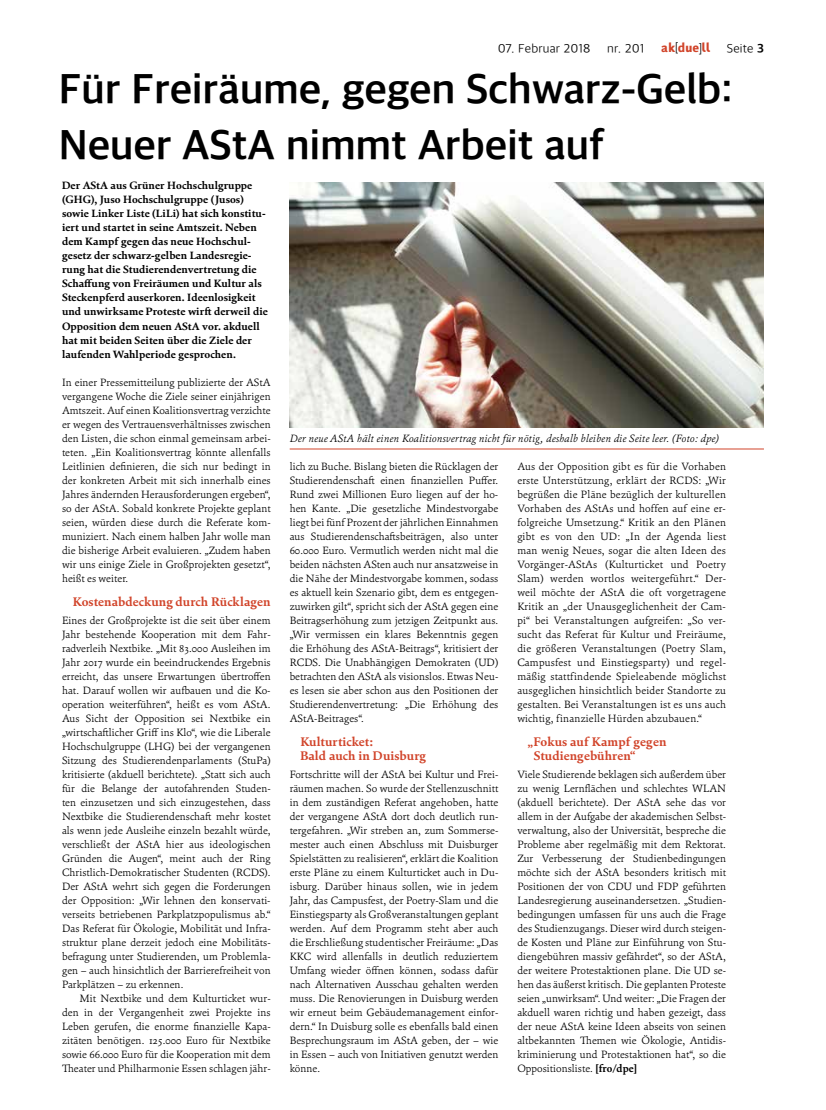
<style>
.page{position:relative;width:826px;height:1110px;background:#fff}
.page>*{position:absolute;margin:0;border:0;box-sizing:border-box;transform-origin:0 0}
.t1{font:700 42.5px/56px "Akduell Apple SD Gothic Neo";letter-spacing:-.01em;color:#000}
.t2{font:700 12.5px/14px "Cala";letter-spacing:.005em;color:#d1442a}
.t3{font:300 12.5px "Akduell Apple SD Gothic Neo";letter-spacing:.01em;color:#000}
.t4{font:12.5px "Akduell 03";letter-spacing:.02em;color:#d1442a}
.t5{font:300 10.62px/14px "Cala";letter-spacing:.005em;color:#000;text-align:justify}
.t6{font:700 10.62px/14px "Cala";letter-spacing:.005em;color:#000}
.t7{font:italic 300 10.62px "Cala";letter-spacing:.02em;color:#000}
.s1{color:#000}
.s2{font-weight:700}
</style>
<div class="page">
<img style="left:290px;top:182px;width:474px;height:245px">
<hr style="left:290px;top:448px;width:474px;height:1px;background:#d1442a">
<p class="t3" style="left:498px;top:40px;width:94px">07. Februar 2018</p>
<p class="t3" style="left:607px;top:40px;width:39px">nr. 201</p>
<p class="t4" style="left:661px;top:42px;width:51px">ak<span class="s1">[</span>due<span class="s1">]</span>ll</p>
<p class="t3" style="left:727px;top:40px;width:39px">Seite <span class="s2">3</span></p>
<h1 class="t1" style="left:58px;top:59px;width:675px">Für Freiräume, gegen Schwarz-Gelb:<br>Neuer AStA nimmt Arbeit auf</h1>
<p class="t6" style="left:62px;top:179px;width:207px">Der AStA aus Grüner Hochschulgruppe (GHG), Juso Hochschulgruppe (Jusos) sowie Linker Liste (LiLi) hat sich konstitu&shy;iert und startet in seine Amtszeit. Neben dem Kampf gegen das neue Hochschul&shy;gesetz der schwarz-gelben Landesregie&shy;rung hat die Studierendenvertretung die Schaffung von Freiräumen und Kultur als Steckenpferd auserkoren. Ideenlosigkeit und unwirksame Proteste wirft derweil die Opposition dem neuen AStA vor. akduell hat mit beiden Seiten über die Ziele der laufenden Wahlperiode gesprochen.</p>
<p class="t5" style="left:62px;top:375px;width:210px">In einer Pressemitteilung publizierte der AStA vergangene Woche die Ziele seiner einjährigen Amtszeit. Auf einen Koalitionsvertrag verzichte er wegen des Vertrauensverhältnisses zwischen den Listen, die schon einmal gemeinsam arbei&shy;teten. „Ein Koalitionsvertrag könnte allenfalls Leitlinien definieren, die sich nur bedingt in der konkreten Arbeit mit sich innerhalb eines Jahres ändernden Herausforderungen ergeben“, so der AStA. Sobald konkrete Projekte geplant seien, würden diese durch die Referate kom&shy;muniziert. Nach einem halben Jahr wolle man die bisherige Arbeit evaluieren. „Zudem haben wir uns einige Ziele in Großprojekten gesetzt“, heißt es weiter.</p>
<p class="t2" style="left:73px;top:594px;width:199px">Kostenabdeckung durch Rücklagen</p>
<p class="t5" style="left:62px;top:613px;width:210px">Eines der Großprojekte ist die seit über einem Jahr bestehende Kooperation mit dem Fahr&shy;radverleih Nextbike. „Mit 83.000 Ausleihen im Jahr 2017 wurde ein beeindruckendes Ergebnis erreicht, das unsere Erwartungen übertroffen hat. Darauf wollen wir aufbauen und die Ko&shy;operation weiterführen“, heißt es vom AStA.<br>Aus Sicht der Opposition sei Nextbike ein „wirtschaftlicher Griff ins Klo“, wie die Liberale Hochschulgruppe (LHG) bei der vergangenen Sitzung des Studierendenparlaments (StuPa) kritisierte (akduell berichtete). „Statt sich auch für die Belange der autofahrenden Studen&shy;ten einzusetzen und sich einzugestehen, dass Nextbike die Studierendenschaft mehr kostet als wenn jede Ausleihe einzeln bezahlt würde, verschließt der AStA hier aus ideologischen Gründen die Augen“, meint auch der Ring Christlich-Demokratischer Studenten (RCDS).<br>Der AStA wehrt sich gegen die Forderungen der Opposition: „Wir lehnen den konservati&shy;verseits betriebenen Parkplatzpopulismus ab.“ Das Referat für Ökologie, Mobilität und Infra&shy;struktur plane derzeit jedoch eine Mobilitäts&shy;befragung unter Studierenden, um Problemla&shy;gen – auch hinsichtlich der Barrierefreiheit von Parkplätzen – zu erkennen.</p>
<p class="t5" style="left:62px;top:991px;width:210px;text-indent:18px">Mit Nextbike und dem Kulturticket wur&shy;den in der Vergangenheit zwei Projekte ins Leben gerufen, die enorme finanzielle Kapa&shy;zitäten benötigen. 125.000 Euro für Nextbike sowie 66.000 Euro für die Kooperation mit dem Theater und Philharmonie Essen schlagen jähr-</p>
<p class="t7" style="left:290px;top:431px;width:431px">Der neue AStA hält einen Koalitionsvertrag nicht für nötig, deshalb bleiben die Seite leer. (Foto: dpe)</p>
<p class="t5" style="left:517px;top:459px;width:210px">Aus der Opposition gibt es für die Vorhaben erste Unterstützung, erklärt der RCDS: „Wir begrüßen die Pläne bezüglich der kulturellen Vorhaben des AStAs und hoffen auf eine er&shy;folgreiche Umsetzung.“ Kritik an den Plänen gibt es von den UD: „In der Agenda liest man wenig Neues, sogar die alten Ideen des Vorgänger-AStAs (Kulturticket und Poetry Slam) werden wortlos weitergeführt.“ Der&shy;weil möchte der AStA die oft vorgetragene Kritik an „der Unausgeglichenheit der Cam&shy;pi“ bei Veranstaltungen aufgreifen: „So ver&shy;sucht das Referat für Kultur und Freiräume, die größeren Veranstaltungen (Poetry Slam, Campusfest und Einstiegsparty) und regel&shy;mäßig stattfindende Spieleabende möglichst ausgeglichen hinsichtlich beider Standorte zu gestalten. Bei Veranstaltungen ist es uns auch wichtig, finanzielle Hürden abzubauen.“</p>
<p class="t2" style="left:533px;top:734px;width:134px;text-indent:-6px">„Fokus auf Kampf gegen<br>Studiengebühren“</p>
<p class="t5" style="left:517px;top:767px;width:210px">Viele Studierende beklagen sich außerdem über zu wenig Lernflächen und schlechtes WLAN (akduell berichtete). Der AStA sehe das vor allem in der Aufgabe der akademischen Selbst&shy;verwaltung, also der Universität, bespreche die Probleme aber regelmäßig mit dem Rektorat.<br>Zur Verbesserung der Studienbedingungen möchte sich der AStA besonders kritisch mit Positionen der von CDU und FDP geführten Landesregierung auseinandersetzen. „Studien&shy;bedingungen umfassen für uns auch die Frage des Studienzugangs. Dieser wird durch steigen&shy;de Kosten und Pläne zur Einführung von Stu&shy;diengebühren massiv gefährdet“, so der AStA, der weitere Protestaktionen plane. Die UD se&shy;hen das äußerst kritisch. Die geplanten Proteste seien „unwirksam“. Und weiter: „Die Fragen der akduell waren richtig und haben gezeigt, dass der neue AStA keine Ideen abseits von seinen altbekannten Themen wie Ökologie, Antidis&shy;kriminierung und Protestaktionen hat“, so die Oppositionsliste. <span class="s2">[fro/dpe]</span></p>
<p class="t5" style="left:290px;top:459px;width:210px">lich zu Buche. Bislang bieten die Rücklagen der Studierendenschaft einen finanziellen Puffer.<br>Rund zwei Millionen Euro liegen auf der ho&shy;hen Kante. „Die gesetzliche Mindestvorgabe liegt bei fünf Prozent der jährlichen Einnahmen aus Studierendenschaftsbeiträgen, also unter 60.000 Euro. Vermutlich werden nicht mal die beiden nächsten ASten auch nur ansatzweise in die Nähe der Mindestvorgabe kommen, sodass es aktuell kein Szenario gibt, dem es entgegen&shy;zuwirken gilt“, spricht sich der AStA gegen eine Beitragserhöhung zum jetzigen Zeitpunkt aus. „Wir vermissen ein klares Bekenntnis gegen die Erhöhung des AStA-Beitrags“, kritisiert der RCDS. Die Unabhängigen Demokraten (UD) betrachten den AStA als visionslos. Etwas Neu&shy;es lesen sie aber schon aus den Positionen der Studierendenvertretung: „Die Erhöhung des AStA-Beitrages“.</p>
<p class="t2" style="left:300px;top:734px;width:127px">Kulturticket:<br>Bald auch in Duisburg</p>
<p class="t5" style="left:290px;top:767px;width:210px">Fortschritte will der AStA bei Kultur und Frei&shy;räumen machen. So wurde der Stellenzuschnitt in dem zuständigen Referat angehoben, hatte der vergangene AStA dort doch deutlich run&shy;tergefahren. „Wir streben an, zum Sommerse&shy;mester auch einen Abschluss mit Duisburger Spielstätten zu realisieren“, erklärt die Koalition erste Pläne zu einem Kulturticket auch in Du&shy;isburg. Darüber hinaus sollen, wie in jedem Jahr, das Campusfest, der Poetry-Slam und die Einstiegsparty als Großveranstaltungen geplant werden. Auf dem Programm steht aber auch die Erschließung studentischer Freiräume: „Das KKC wird allenfalls in deutlich reduziertem Umfang wieder öffnen können, sodass dafür nach Alternativen Ausschau gehalten werden muss. Die Renovierungen in Duisburg werden wir erneut beim Gebäudemanagement einfor&shy;dern.“ In Duisburg solle es ebenfalls bald einen Besprechungsraum im AStA geben, der – wie in Essen – auch von Initiativen genutzt werden könne.</p>
</div>
